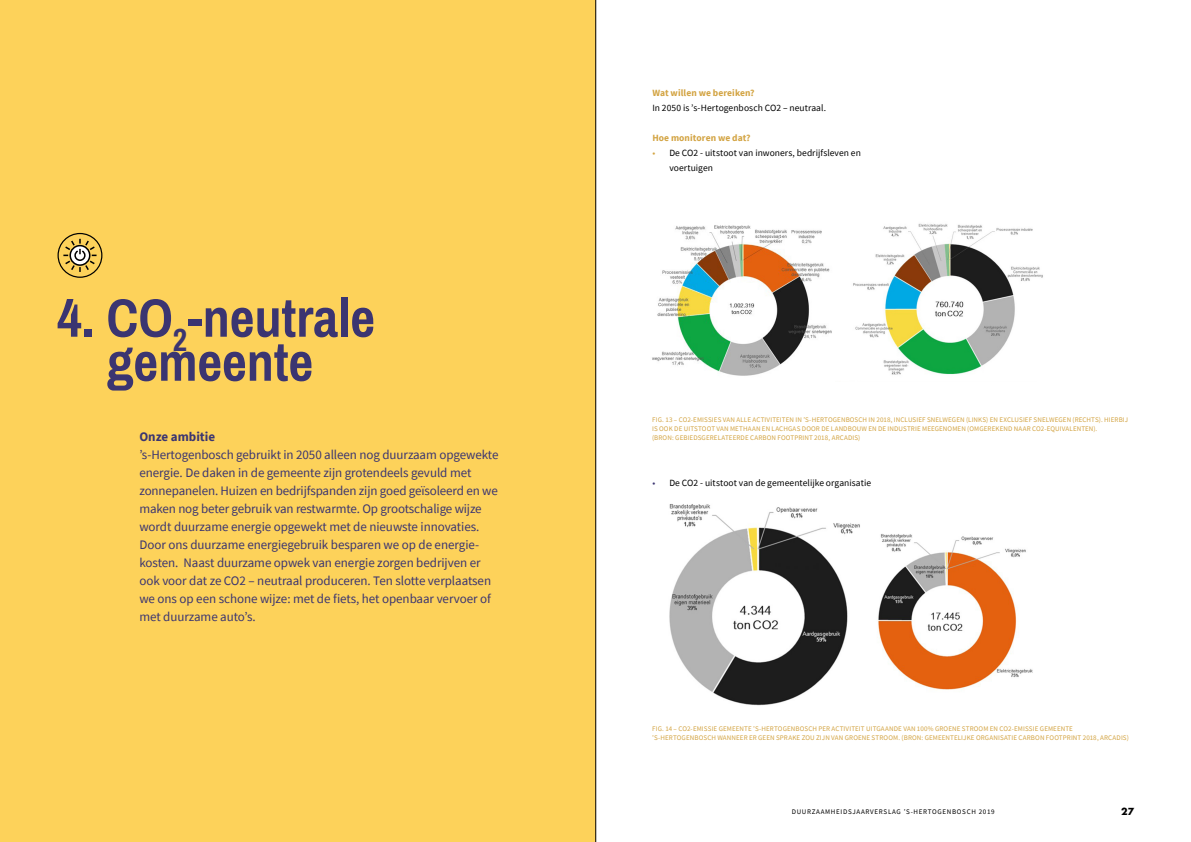
<style>
.page{position:relative;width:1191px;height:842px;background:#fff}
.page>*{position:absolute;margin:0;border:0;box-sizing:border-box;transform-origin:0 0}
.t1{font:700 54px/44px "Archivo Narrow";color:#3b3571;text-align:center}
.t2{font:13px/18px "Source Sans Pro";letter-spacing:-.005em;color:#3b3571}
.t3{font:700 13px "Source Sans Pro";color:#3b3571}
.t4{font:9.5px/15px "Source Sans Pro";letter-spacing:.005em;color:#000}
.t5{font:700 9.5px "Source Sans Pro";letter-spacing:.01em;color:#d3a443}
.t6{font:700 9.5px "Futura Std";color:#000}
.t7{font:7px/9px "Source Sans Pro";letter-spacing:.015em;color:#d3a443}
.t8{font:7px "Source Sans Pro";letter-spacing:.1em;color:#000}
.s1{color:#d3a443}
.s2{color:#3b3571}
</style>
<div class="page">
<div style="left:0;top:0;width:595px;height:842px;background:#fdd25a"></div>
<svg style="left:58px;top:233px;width:44px;height:44px"></svg>
<div style="left:57px;top:233px;width:45px;height:45px;border:1px solid #000;border-radius:50%"></div>
<svg style="left:62px;top:237px;width:36px;height:36px"></svg>
<img style="left:652px;top:225px;width:180px;height:151px">
<img style="left:853px;top:223px;width:190px;height:152px">
<img style="left:669px;top:504px;width:364px;height:202px">
<hr style="left:595px;top:0;width:1px;height:842px;background:#000">
<h1 class="t1" style="left:57px;top:296px;width:319px">4. CO<sub>2</sub>-neutrale gemeente</h1>
<h2 class="t3" style="left:139px;top:427px;width:77px">Onze ambitie</h2>
<p class="t2" style="left:139px;top:445px;width:360px">’s-Hertogenbosch gebruikt in 2050 alleen nog duurzaam opgewekte energie. De daken in de gemeente zijn grotendeels gevuld met zonnepanelen. Huizen en bedrijfspanden zijn goed geïsoleerd en we maken nog beter gebruik van restwarmte. Op grootschalige wijze wordt duurzame energie opgewekt met de nieuwste innovaties.<br>Door ons duurzame energiegebruik besparen we op de energie&shy;kosten. Naast duurzame opwek van energie zorgen bedrijven er ook voor dat ze CO2 – neutraal produceren. Ten slotte verplaatsen we ons op een schone wijze: met de fiets, het openbaar vervoer of met duurzame auto’s.</p>
<h3 class="t5" style="left:652px;top:86px;width:104px">Wat willen we bereiken?</h3>
<h3 class="t4" style="left:652px;top:100px;width:175px">In 2050 is ’s-Hertogenbosch CO2 – neutraal.</h3>
<h3 class="t5" style="left:652px;top:131px;width:100px">Hoe monitoren we dat?</h3>
<h3 class="t4" style="left:669px;top:145px;width:193px;text-indent:-17px"><span class="s1">•</span> De CO2 - uitstoot van inwoners, bedrijfsleven en voertuigen</h3>
<p class="t7" style="left:652px;top:415px;width:477px">FIG. 13 – CO2-EMISSIES VAN ALLE ACTIVITEITEN IN ’S-HERTOGENBOSCH IN 2018, INCLUSIEF SNELWEGEN (LINKS) EN EXCLUSIEF SNELWEGEN (RECHTS). HIERBIJ<br>IS OOK DE UITSTOOT VAN METHAAN EN LACHGAS DOOR DE LANDBOUW EN DE INDUSTRIE MEEGENOMEN (OMGEREKEND NAAR CO2-EQUIVALENTEN).<br>(BRON: GEBIEDSGERELATEERDE CARBON FOOTPRINT 2018, ARCADIS)</p>
<h3 class="t4" style="left:652px;top:475px;width:220px"><span class="s2">•</span> De CO2 - uitstoot van de gemeentelijke organisatie</h3>
<p class="t7" style="left:652px;top:724px;width:478px">FIG. 14 – CO2-EMISSIE GEMEENTE ’S-HERTOGENBOSCH PER ACTIVITEIT UITGAANDE VAN 100% GROENE STROOM EN CO2-EMISSIE GEMEENTE ’S-HERTOGENBOSCH WANNEER ER GEEN SPRAKE ZOU ZIJN VAN GROENE STROOM. (BRON: GEMEENTELIJKE ORGANISATIE CARBON FOOTPRINT 2018, ARCADIS)</p>
<p class="t8" style="left:791px;top:808px;width:204px">DUURZAAMHEIDSJAARVERSLAG ’S-HERTOGENBOSCH 2019</p>
<h3 class="t6" style="left:1121px;top:805px;width:15px">27</h3>
</div>
